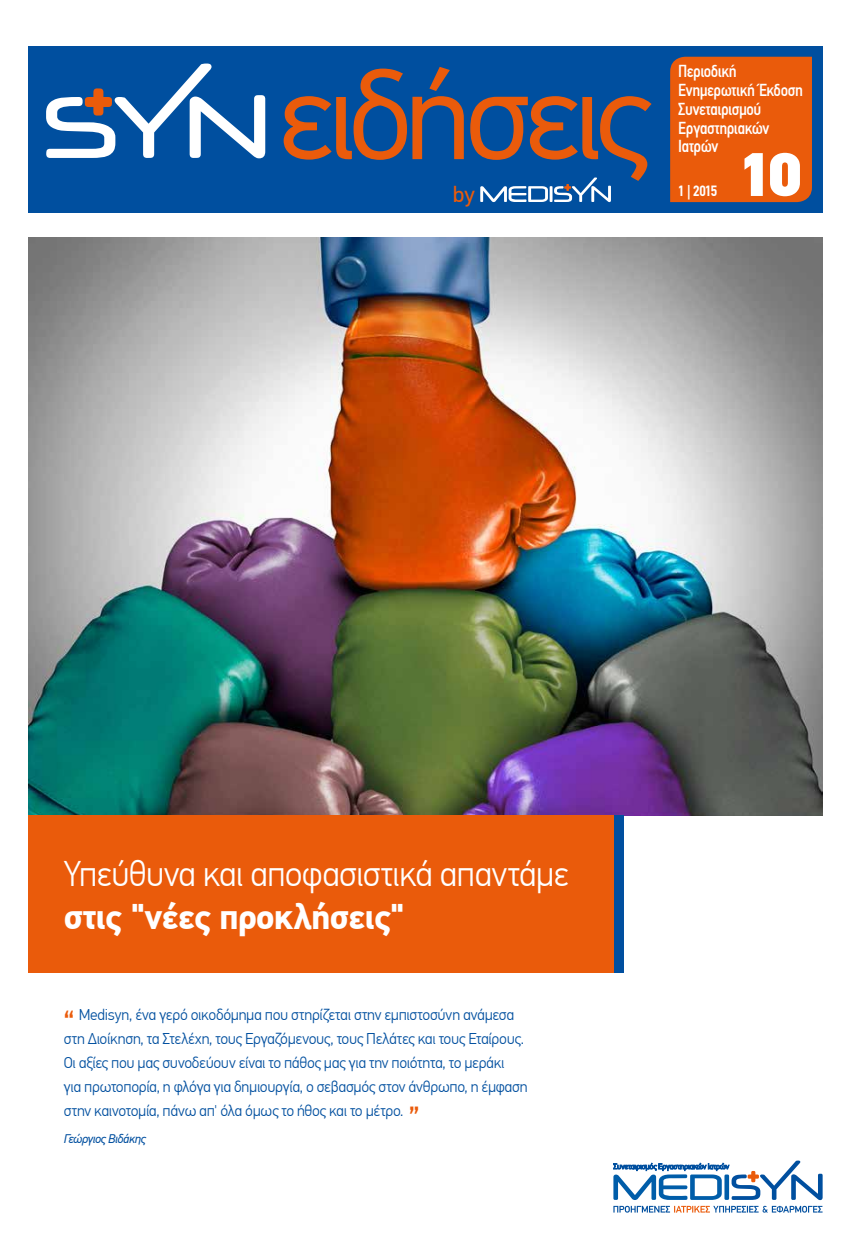
<style>
.page{position:relative;width:851px;height:1241px;background:#fff}
.page>*{position:absolute;margin:0;border:0;box-sizing:border-box;transform-origin:0 0}
.t1{font:300 122.5px "PF Din Text Pro";letter-spacing:-.045em;color:#ea5b0b;scale:1.05 1}
.t2{font:900 61.5px "PF Din Text Pro";color:#fff}
.t3{font:300 38.12px "PF Din Text Pro";color:#ea5b0b}
.t4{font:300 35.62px "PF Din Text Pro";letter-spacing:-.025em;color:#fff}
.t5{font:700 35.62px "PF Din Text Pro";letter-spacing:-.02em;color:#fff}
.t6{font:22.5px "PF Din Text Pro";color:#ea5b0b;scale:1.05 1}
.t7{font:500 condensed 17.5px/18.8px "PF Din Text";letter-spacing:-.025em;color:#fff}
.t8{font:300 15.62px/23.9px "PF Din Text Pro";letter-spacing:-.02em;color:#004f9f}
.t9{font:700 15px "PF Din Text Condensed";color:#fff}
.t10{font:italic 12.5px "PF Din Text Pro";letter-spacing:-.03em;color:#004f9f}
</style>
<div class="page">
<div style="left:28px;top:46px;width:794px;height:167px;background:#004f9f"></div>
<div style="left:670px;top:57px;width:141px;height:145px;background:#ea5b0b"></div>
<img style="left:28px;top:237px;width:794px;height:578px">
<svg style="left:46px;top:64px;width:219px;height:94px"></svg>
<svg style="left:283px;top:67px;width:369px;height:135px"></svg>
<div style="left:608px;top:815px;width:16px;height:158px;background:#004f9f"></div>
<svg style="left:613px;top:1205px;width:209px;height:7px"></svg>
<svg style="left:613px;top:1160px;width:209px;height:39px"></svg>
<div style="left:28px;top:815px;width:585px;height:158px;background:#ea5b0b"></div>
<h1 class="t1" style="left:277px;top:46px;width:355px">ειδήσεις</h1>
<h3 class="t6" style="left:452px;top:181px;width:23px">by</h3>
<p class="t7" style="left:678px;top:62px;width:126px">Περιοδική<br>Ενημερωτική Έκδοση<br>Συνεταιρισμού<br>Εργαστηριακών<br>Ιατρών</p>
<p class="t9" style="left:678px;top:182px;width:40px">1 | 2015</p>
<h2 class="t2" style="left:734px;top:135px;width:69px">10</h2>
<h3 class="t4" style="left:64px;top:853px;width:506px">Υπεύθυνα και αποφασιστικά απαντάμε</h3>
<h3 class="t5" style="left:64px;top:895px;width:342px">στις "νέες προκλήσεις"</h3>
<p class="t8" style="left:64px;top:1003px;width:465px;text-indent:15px">Medisyn, ένα γερό οικοδόμημα που στηρίζεται στην εμπιστοσύνη ανάμεσα στη Διοίκηση, τα Στελέχη, τους Εργαζόμενους, τους Πελάτες και τους Εταίρους.<br>Οι αξίες που μας συνοδεύουν είναι το πάθος μας για την ποιότητα, το μεράκι<br>για πρωτοπορία, η φλόγα για δημιουργία, ο σεβασμός στον άνθρωπο, η έμφαση στην καινοτομία, πάνω απ' όλα όμως το ήθος και το μέτρο.</p>
<h3 class="t3" style="left:64px;top:1002px;width:12px">“</h3>
<h3 class="t3" style="left:408px;top:1098px;width:12px">”</h3>
<p class="t10" style="left:64px;top:1131px;width:83px">Γεώργιος Βιδάκης</p>
</div>
